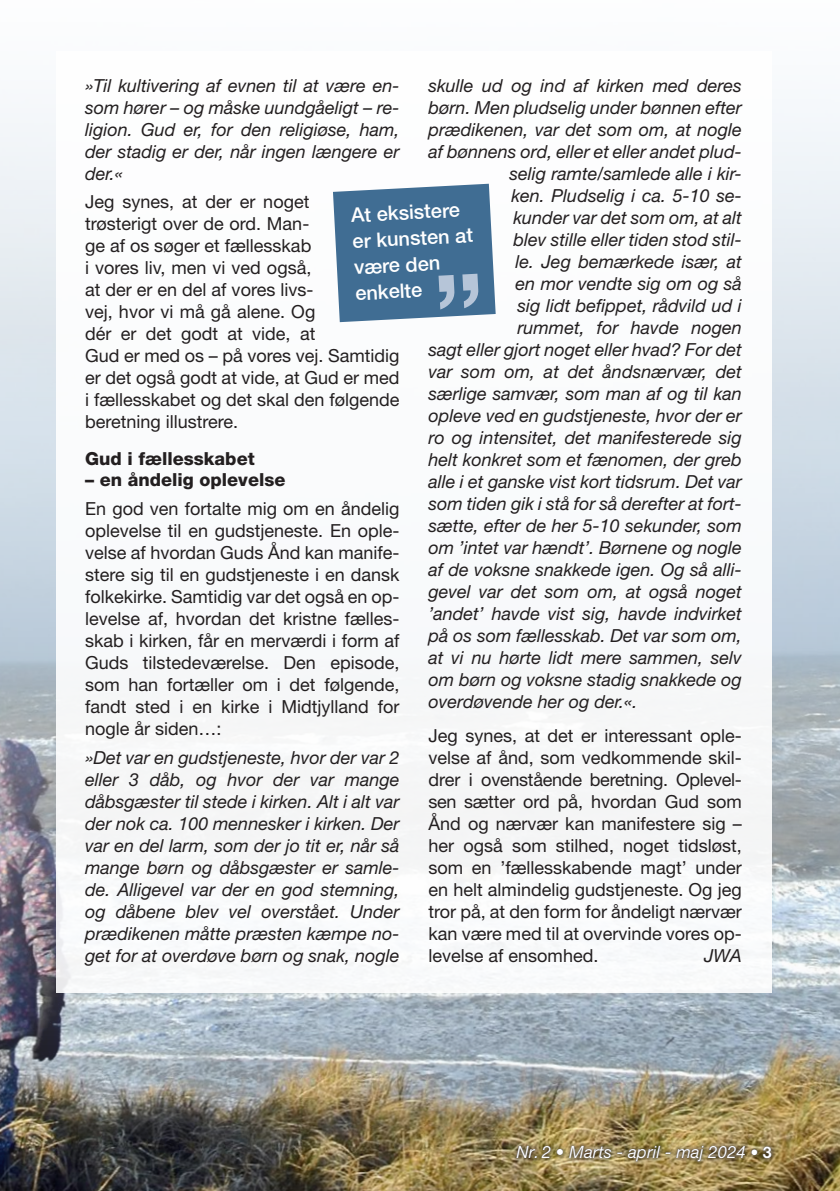
<style>
.page{position:relative;width:840px;height:1191px;background:#fff}
.page>*{position:absolute;margin:0;border:0;box-sizing:border-box;transform-origin:0 0}
.Brødtekst_9-10_5{font:500 20px/26px "Helvetica Neue LT Std";color:#fff}
.Brødtekst_9-10_5-2{font:italic 18px/22px "Helvetica Neue LT Std";color:#231f20;text-align:justify}
.Brødtekst_9-10_5-3{font:18px/22px "Helvetica Neue LT Std";color:#231f20;text-align:justify}
.Mellemrubrik_heavy{font:800 18px "Helvetica Neue LT Std";color:#231f20}
.t1{font:italic 17px "Helvetica Neue LT Std";color:#fff}
.s1{font-weight:300;font-style:normal;font-size:16px;color:#231f20}
.s2{font-weight:700;font-style:normal;font-size:16px;color:#231f20}
</style>
<div class="page">
<img style="left:0;top:108px;width:839px;height:1083px">
<div style="left:57px;top:51px;width:714px;height:941px;background:#fff"></div>
<svg style="left:333px;top:184px;width:162px;height:138px;background:#547c9e"></svg>
<div style="left:511px;top:1140px;width:265px;height:26px;background:#231f20;opacity:.5"></div>
<p class="Brødtekst_9-10_5-2" style="left:85px;top:75px;width:316px">»Til kultivering af evnen til at være en&shy;som hører – og måske uundgåeligt – re&shy;ligion. Gud er, for den religiøse, ham, der stadig er der, når ingen længere er der.«</p>
<p class="Brødtekst_9-10_5-3" style="left:85px;top:190px;width:316px;text-align:left">Jeg synes, at der er noget<br>trøsterigt over de ord. Man-<br>ge af os søger et fællesskab<br>i vores liv, men vi ved også,<br>at der er en del af vores livs-<br>vej, hvor vi må gå alene. Og<br>dér er det godt at vide, at<br>Gud er med os – på vores vej. Samtidig er det også godt at vide, at Gud er med i fællesskabet og det skal den følgende beretning illustrere.</p>
<p class="Mellemrubrik_heavy" style="left:85px;top:448px;width:171px">Gud i fællesskabet</p>
<p class="Mellemrubrik_heavy" style="left:85px;top:469px;width:202px">– en åndelig oplevelse</p>
<p class="Brødtekst_9-10_5-3" style="left:85px;top:497px;width:316px">En god ven fortalte mig om en åndelig oplevelse til en gudstjeneste. En ople&shy;velse af hvordan Guds Ånd kan manife&shy;stere sig til en gudstjeneste i en dansk folkekirke. Samtidig var det også en op&shy;levelse af, hvordan det kristne fælles&shy;skab i kirken, får en merværdi i form af Guds tilstedeværelse. Den episode, som han fortæller om i det følgende, fandt sted i en kirke i Midtjylland for nogle år siden…:</p>
<p class="Brødtekst_9-10_5-2" style="left:85px;top:746px;width:316px">»Det var en gudstjeneste, hvor der var 2 eller 3 dåb, og hvor der var mange dåbsgæster til stede i kirken. Alt i alt var der nok ca. 100 mennesker i kirken. Der var en del larm, som der jo tit er, når så mange børn og dåbsgæster er samle&shy;de. Alligevel var der en god stemning, og dåbene blev vel overstået. Under prædikenen måtte præsten kæmpe no&shy;get for at overdøve børn og snak, nogle</p>
<p class="Brødtekst_9-10_5-2" style="left:428px;top:75px;width:315px">skulle ud og ind af kirken med deres</p>
<p class="Brødtekst_9-10_5-2" style="left:428px;top:97px;width:314px">børn. Men pludselig under bønnen efter</p>
<p class="Brødtekst_9-10_5-2" style="left:428px;top:119px;width:315px">prædikenen, var det som om, at nogle</p>
<p class="Brødtekst_9-10_5-2" style="left:428px;top:141px;width:315px">af bønnens ord, eller et eller andet plud-</p>
<p class="Brødtekst_9-10_5-2" style="left:509px;top:163px;width:234px">selig ramte/samlede alle i kir-</p>
<p class="Brødtekst_9-10_5-2" style="left:511px;top:185px;width:232px">ken. Pludselig i ca. 5-10 se-</p>
<p class="Brødtekst_9-10_5-2" style="left:513px;top:207px;width:230px">kunder var det som om, at alt</p>
<p class="Brødtekst_9-10_5-2" style="left:513px;top:229px;width:229px">blev stille eller tiden stod stil-</p>
<p class="Brødtekst_9-10_5-2" style="left:515px;top:251px;width:227px">le. Jeg bemærkede især, at</p>
<p class="Brødtekst_9-10_5-2" style="left:515px;top:273px;width:228px">en mor vendte sig om og så</p>
<p class="Brødtekst_9-10_5-2" style="left:517px;top:295px;width:225px">sig lidt befippet, rådvild ud i</p>
<p class="Brødtekst_9-10_5-2" style="left:517px;top:317px;width:226px">rummet, for havde nogen</p>
<p class="Brødtekst_9-10_5-2" style="left:428px;top:339px;width:315px">sagt eller gjort noget eller hvad? For det</p>
<p class="Brødtekst_9-10_5-2" style="left:428px;top:361px;width:315px">var som om, at det åndsnærvær, det</p>
<p class="Brødtekst_9-10_5-2" style="left:428px;top:383px;width:315px">særlige samvær, som man af og til kan</p>
<p class="Brødtekst_9-10_5-2" style="left:428px;top:405px;width:315px">opleve ved en gudstjeneste, hvor der er</p>
<p class="Brødtekst_9-10_5-2" style="left:428px;top:427px;width:315px">ro og intensitet, det manifesterede sig</p>
<p class="Brødtekst_9-10_5-2" style="left:428px;top:449px;width:315px">helt konkret som et fænomen, der greb</p>
<p class="Brødtekst_9-10_5-2" style="left:428px;top:471px;width:314px">alle i et ganske vist kort tidsrum. Det var</p>
<p class="Brødtekst_9-10_5-2" style="left:428px;top:493px;width:315px">som tiden gik i stå for så derefter at fort-</p>
<p class="Brødtekst_9-10_5-2" style="left:428px;top:515px;width:314px">sætte, efter de her 5-10 sekunder, som</p>
<p class="Brødtekst_9-10_5-2" style="left:428px;top:537px;width:315px">om ’intet var hændt’. Børnene og nogle</p>
<p class="Brødtekst_9-10_5-2" style="left:428px;top:559px;width:315px">af de voksne snakkede igen. Og så alli-</p>
<p class="Brødtekst_9-10_5-2" style="left:428px;top:581px;width:315px">gevel var det som om, at også noget</p>
<p class="Brødtekst_9-10_5-2" style="left:428px;top:603px;width:315px">’andet’ havde vist sig, havde indvirket</p>
<p class="Brødtekst_9-10_5-2" style="left:428px;top:625px;width:314px">på os som fællesskab. Det var som om,</p>
<p class="Brødtekst_9-10_5-2" style="left:428px;top:647px;width:314px">at vi nu hørte lidt mere sammen, selv</p>
<p class="Brødtekst_9-10_5-2" style="left:428px;top:669px;width:315px">om børn og voksne stadig snakkede og</p>
<p class="Brødtekst_9-10_5-2" style="left:428px;top:691px;width:210px">overdøvende her og der.«.</p>
<p class="Brødtekst_9-10_5-3" style="left:428px;top:724px;width:315px">Jeg synes, at det er interessant ople&shy;velse af ånd, som vedkommende skil&shy;drer i ovenstående beretning. Oplevel&shy;sen sætter ord på, hvordan Gud som Ånd og nærvær kan manifestere sig – her også som stilhed, noget tidsløst, som en ’fællesskabende magt’ under en helt almindelig gudstjeneste. Og jeg tror på, at den form for åndeligt nærvær kan være med til at overvinde vores op&shy;levelse af ensomhed.</p>
<p class="Brødtekst_9-10_5" style="left:350px;top:202px;width:122px;rotate:-3deg">At eksistere er kunsten at være den enkelte</p>
<p class="Brødtekst_9-10_5-2" style="left:703px;top:944px;width:39px">JWA</p>
<p class="t1" style="left:516px;top:1141px;width:257px">Nr. 2 • Marts - april - maj 2024 <span class="s1">•</span> <span class="s2">3</span></p>
</div>
